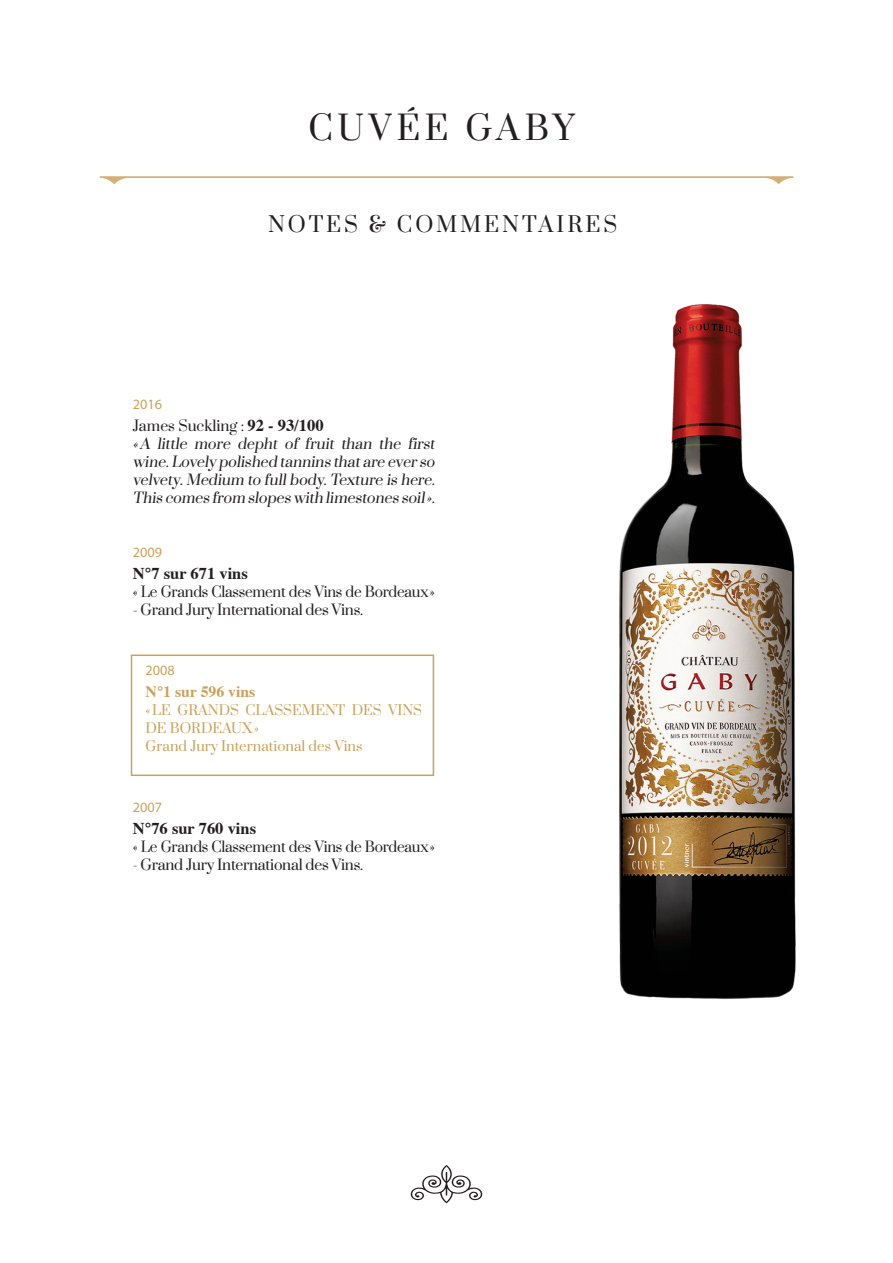
<style>
.page{position:relative;width:893px;height:1263px;background:#fff}
.page>*{position:absolute;margin:0;border:0;box-sizing:border-box;transform-origin:0 0}
.t1{font:33px "Prata";color:#231f20}
.t2{font:21px "Prata";letter-spacing:.14em;color:#231f20}
.t3{font:700 16.5px "Times";color:#231f20}
.t4{font:700 15.75px "Times";color:#caa25c}
.t5{font:14.25px/18px "Prata";color:#231f20}
.t6{font:14.25px "Prata";letter-spacing:-.02em;color:#231f20}
.t7{font:14.25px "Myriad Pro";color:#caa25c}
.t8{font:13.5px/18px "Prata";color:#caa25c}
.s1{font-family:"Times";font-weight:700;font-size:16.5px}
</style>
<div class="page">
<div style="left:131px;top:654px;width:303px;height:122px;border:2px solid #caa25c"></div>
<svg style="left:411px;top:1165px;width:71px;height:38px"></svg>
<img style="left:619px;top:304px;width:177px;height:695px">
<svg style="left:99px;top:176px;width:694px;height:8px"></svg>
<h1 class="t1" style="left:309px;top:107px;width:185px">cU Vée gab</h1>
<h1 class="t1" style="left:553px;top:107px;width:24px">y</h1>
<h2 class="t2" style="left:268px;top:211px;width:191px">Notes &amp; c omm</h2>
<h2 class="t2" style="left:484px;top:211px;width:53px">entai</h2>
<h2 class="t2" style="left:567px;top:211px;width:48px">res</h2>
<p class="t7" style="left:133px;top:395px;width:31px">2016</p>
<p class="t5" style="left:133px;top:417px;width:306px">James Suckling : <span class="s1">92 - 93/100<br></span>«A little more depht of fruit than the first wine.Lovely polished tannins that are ever so velvety. Medium to full body. Texture is here.<br>This comes from slopes with limestones soil».</p>
<p class="t7" style="left:133px;top:544px;width:31px">2009</p>
<p class="t3" style="left:133px;top:558px;width:116px">N°7 sur 671 vins</p>
<p class="t6" style="left:133px;top:583px;width:303px">« Le Grands Classement des Vins de Bordeaux»</p>
<p class="t6" style="left:133px;top:601px;width:232px">- Grand Jury International des Vins.</p>
<p class="t7" style="left:146px;top:661px;width:31px">2008</p>
<p class="t4" style="left:146px;top:677px;width:111px">N°1 sur 596 vins</p>
<p class="t8" style="left:146px;top:701px;width:120px">«Le Grands Class</p>
<p class="t8" style="left:292px;top:701px;width:129px">ement des Vins</p>
<p class="t8" style="left:146px;top:719px;width:218px">de Bordeaux»<br>Grand Jury International des Vins</p>
<p class="t7" style="left:133px;top:798px;width:31px">2007</p>
<p class="t3" style="left:133px;top:813px;width:125px">N°76 sur 760 vins</p>
<p class="t6" style="left:133px;top:838px;width:303px">« Le Grands Classement des Vins de Bordeaux»</p>
<p class="t6" style="left:133px;top:856px;width:232px">- Grand Jury International des Vins.</p>
</div>
